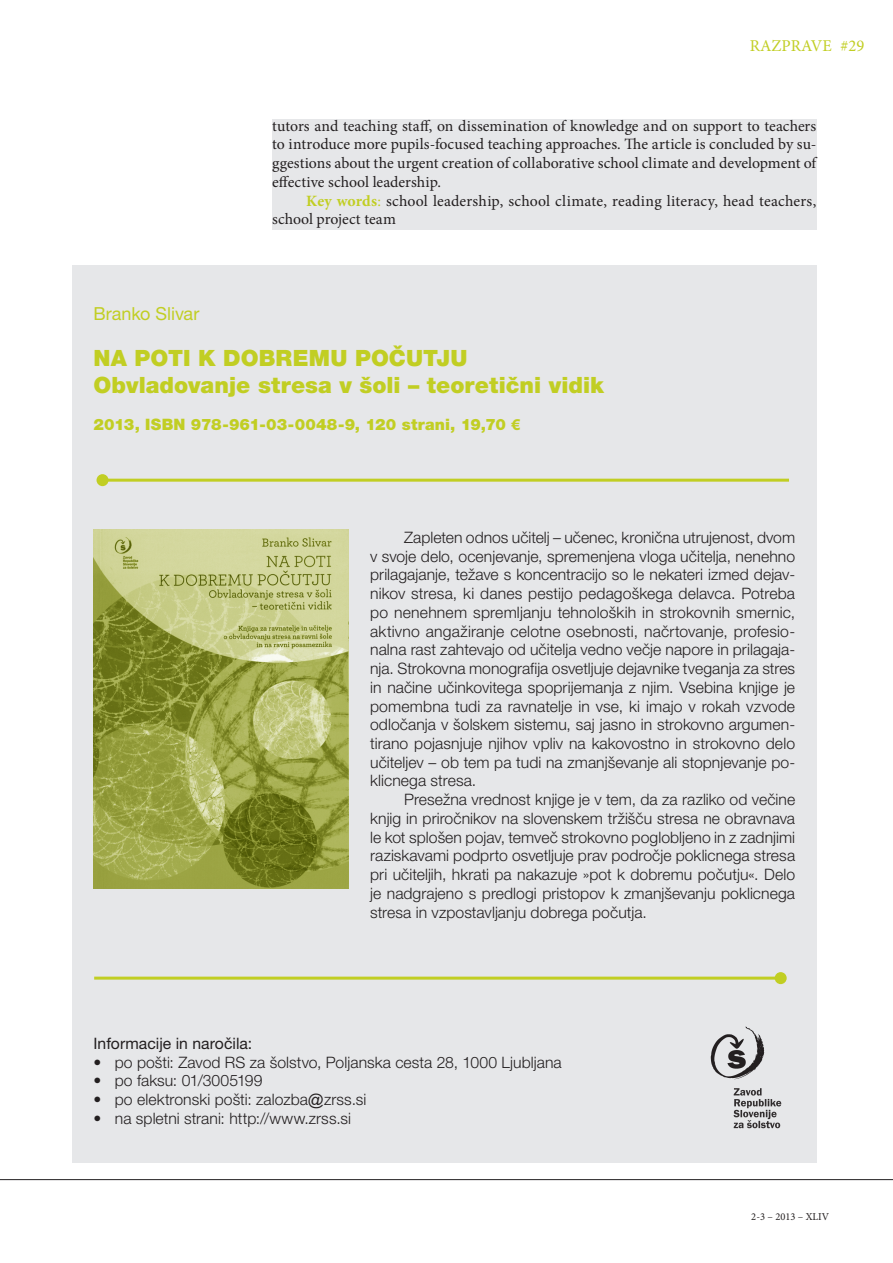
<style>
.page{position:relative;width:893px;height:1263px;background:#fff}
.page>*{position:absolute;margin:0;border:0;box-sizing:border-box;transform-origin:0 0}
.t1{font:900 22.5px/27px "Helvetica Neue";letter-spacing:.005em;color:#c1ce23}
.t2{font:18px "Helvetica Neue";letter-spacing:-.005em;color:#c1ce23}
.t3{font:16.5px "Minion Pro";color:#c1ce23}
.t4{font:300 15.75px/18.8px "Helvetica Neue";letter-spacing:.005em;color:#231f20;text-align:justify}
.t5{font:15.75px/18.8px "Minion Pro";letter-spacing:.005em;color:#231f20;text-align:justify}
.t6{font:900 15.75px "Helvetica Neue";letter-spacing:.005em;color:#c1ce23}
.t7{font:15.75px "Helvetica Neue";color:#231f20}
.t8{font:10.5px "Minion Pro";color:#231f20}
.s1{font-weight:700;color:#c1ce23}
.s2{color:#c1ce23}
.s3{font-family:"Gill Sans Std";font-weight:700}
.s4{font-family:"AFNA";font-weight:400}
</style>
<div class="page">
<div style="left:72px;top:266px;width:744px;height:897px;background:#e6e7e9"></div>
<hr style="left:94px;top:977px;width:687px;height:3px;background:#c1ce23">
<div style="left:775px;top:972px;width:12px;height:12px;background:#c1ce23;border-radius:50%"></div>
<hr style="left:103px;top:479px;width:686px;height:3px;background:#c1ce23">
<div style="left:97px;top:474px;width:12px;height:12px;background:#c1ce23;border-radius:50%"></div>
<img style="left:710px;top:1026px;width:72px;height:103px">
<img style="left:94px;top:530px;width:255px;height:359px">
<hr style="left:0;top:1179px;width:893px;height:1px;background:#231f20">
<div style="left:272px;top:119px;width:544px;height:111px;background:#e6e7e9"></div>
<p class="t3" style="left:750px;top:35px;width:116px">RAZPRAVE #29</p>
<p class="t5" style="left:272px;top:116px;width:546px">tutors and teaching staff, on dissemination of knowledge and on support to teachers to introduce more pupils-focused teaching approaches. The article is concluded by su&shy;ggestions about the urgent creation of collaborative school climate and development of effective school leadership.</p>
<p class="t5" style="left:272px;top:191px;width:546px;text-indent:34px"><span class="s1">Key words</span><span class="s2">:</span> school leadership, school climate, reading literacy, head teachers, school project team</p>
<p class="t2" style="left:94px;top:303px;width:107px">Branko Slivar</p>
<h1 class="t1" style="left:94px;top:344px;width:512px">NA POTI K DOBREMU PO^UTJU<br>Obvladovanje stresa v šoli – teoreti~ni vidik</h1>
<p class="t6" style="left:94px;top:415px;width:429px">2013, ISBN 978-961-03-0048-9, 120 strani, 19,70 <span class="s3">€</span></p>
<p class="t4" style="left:370px;top:527px;width:427px;text-indent:34px">Zapleten odnos u~itelj – u~enec, kroni~na utrujenost, dvom v svoje delo, ocenjevanje, spremenjena vloga u~itelja, nenehno prilagajanje, te`ave s koncentracijo so le nekateri izmed dejav&shy;nikov stresa, ki danes pestijo pedagoškega delavca. Potreba po nenehnem spremljanju tehnoloških in strokovnih smernic, aktivno anga`iranje celotne osebnosti, na~rtovanje, profesio&shy;nalna rast zahtevajo od u~itelja vedno ve~je napore in prilagaja&shy;nja. Strokovna monografija osvetljuje dejavnike tveganja za stres in na~ine u~inkovitega spoprijemanja z njim. Vsebina knjige je pomembna tudi za ravnatelje in vse, ki imajo v rokah vzvode odlo~anja v šolskem sistemu, saj jasno in strokovno argumen&shy;tirano pojasnjuje njihov vpliv na kakovostno in strokovno delo u~iteljev – ob tem pa tudi na zmanjševanje ali stopnjevanje po&shy;klicnega stresa.</p>
<p class="t4" style="left:370px;top:790px;width:427px;text-indent:34px">Prese`na vrednost knjige je v tem, da za razliko od ve~ine knjig in priro~nikov na slovenskem tr`iš~u stresa ne obravnava le kot splošen pojav, temve~ strokovno poglobljeno in z zadnjimi raziskavami podprto osvetljuje prav podro~je poklicnega stresa pri u~iteljih, hkrati pa nakazuje »pot k dobremu po~utju«. Delo je nadgrajeno s predlogi pristopov k zmanjševanju poklicnega stresa in vzpostavljanju dobrega po~utja.</p>
<p class="t7" style="left:94px;top:1034px;width:160px">Informacije in naro~ila:</p>
<p class="t4" style="left:94px;top:1052px;width:470px">• po pošti: Zavod RS za šolstvo, Poljanska cesta 28, 1000 Ljubljana</p>
<p class="t4" style="left:94px;top:1071px;width:170px">• po faksu: 01/3005199</p>
<p class="t4" style="left:94px;top:1090px;width:274px">• po elektronski pošti: zalozba<span class="s4">@</span>zrss.si</p>
<p class="t4" style="left:94px;top:1108px;width:259px">• na spletni strani: http://www.zrss.si</p>
<p class="t8" style="left:751px;top:1210px;width:79px">2-3 – 2013 – XLIV</p>
</div>
